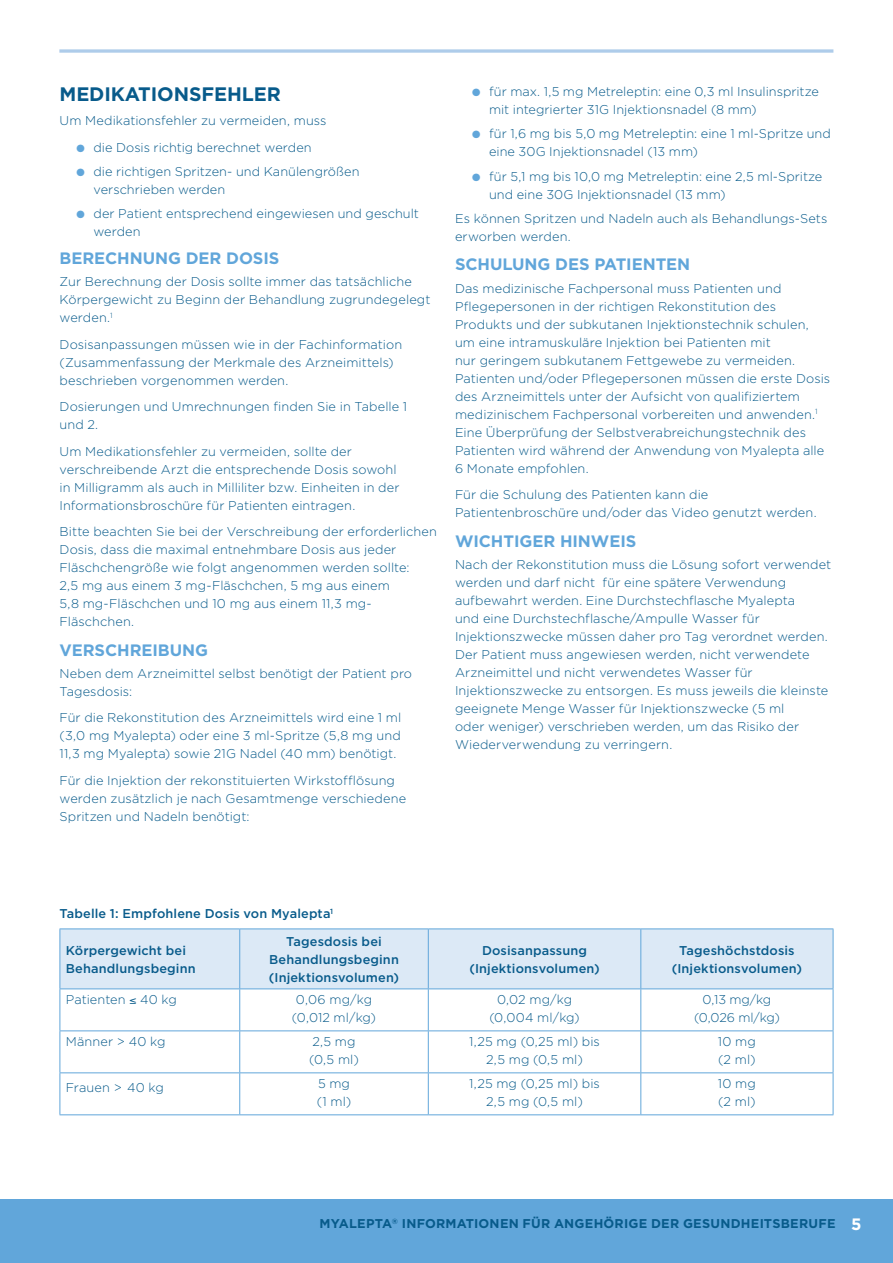
<style>
.page{position:relative;width:893px;height:1263px;background:#fff}
.page>*{position:absolute;margin:0;border:0;box-sizing:border-box;transform-origin:0 0}
.Subhead{font:700 19.5px "Gotham";letter-spacing:-.005em;color:#085b8b}
._2nd_subhead{font:700 16.5px "Gotham";letter-spacing:-.005em;color:#61a6da}
.Normal{font:300 12.75px/18px "Gotham";letter-spacing:.005em;color:#085b8b}
.Normal-2{font:500 12.75px/18px "Gotham";letter-spacing:.01em;color:#085b8b}
.t1{font:700 12.75px "Gotham";letter-spacing:.015em;color:#085b8b}
.s1{color:#61a6da}
.s2{font-size:16.5px;color:#fff}
</style>
<div class="page">
<div style="left:0;top:1199px;width:893px;height:64px;background:#61a6da"></div>
<svg style="left:59px;top:49px;width:774px;height:4px;background:#bbd4ed"></svg>
<div style="left:61px;top:929px;width:772px;height:59px;background:#dce9f6"></div>
<hr style="left:60px;top:929px;width:1px;height:59px;background:#61a6da">
<hr style="left:60px;top:928px;width:180px;height:1px;background:#61a6da">
<hr style="left:240px;top:928px;width:188px;height:1px;background:#61a6da">
<hr style="left:428px;top:928px;width:213px;height:1px;background:#61a6da">
<hr style="left:641px;top:928px;width:192px;height:1px;background:#61a6da">
<hr style="left:239px;top:929px;width:1px;height:59px;background:#61a6da">
<hr style="left:428px;top:929px;width:1px;height:59px;background:#61a6da">
<hr style="left:640px;top:929px;width:1px;height:59px;background:#61a6da">
<hr style="left:833px;top:929px;width:1px;height:59px;background:#61a6da">
<hr style="left:60px;top:989px;width:1px;height:41px;background:#61a6da">
<hr style="left:60px;top:1031px;width:1px;height:41px;background:#61a6da">
<hr style="left:60px;top:1073px;width:1px;height:41px;background:#61a6da">
<hr style="left:60px;top:988px;width:180px;height:1px;background:#61a6da">
<hr style="left:240px;top:988px;width:188px;height:1px;background:#61a6da">
<hr style="left:428px;top:988px;width:213px;height:1px;background:#61a6da">
<hr style="left:239px;top:989px;width:1px;height:41px;background:#61a6da">
<hr style="left:428px;top:989px;width:1px;height:41px;background:#61a6da">
<hr style="left:239px;top:1031px;width:1px;height:41px;background:#61a6da">
<hr style="left:428px;top:1031px;width:1px;height:41px;background:#61a6da">
<hr style="left:239px;top:1073px;width:1px;height:41px;background:#61a6da">
<hr style="left:428px;top:1073px;width:1px;height:41px;background:#61a6da">
<hr style="left:60px;top:1030px;width:180px;height:1px;background:#61a6da">
<hr style="left:240px;top:1030px;width:188px;height:1px;background:#61a6da">
<hr style="left:428px;top:1030px;width:213px;height:1px;background:#61a6da">
<hr style="left:60px;top:1072px;width:180px;height:1px;background:#61a6da">
<hr style="left:240px;top:1072px;width:188px;height:1px;background:#61a6da">
<hr style="left:428px;top:1072px;width:213px;height:1px;background:#61a6da">
<hr style="left:60px;top:1114px;width:180px;height:1px;background:#61a6da">
<hr style="left:240px;top:1114px;width:188px;height:1px;background:#61a6da">
<hr style="left:428px;top:1114px;width:213px;height:1px;background:#61a6da">
<hr style="left:640px;top:989px;width:1px;height:41px;background:#61a6da">
<hr style="left:640px;top:1031px;width:1px;height:41px;background:#61a6da">
<hr style="left:640px;top:1073px;width:1px;height:41px;background:#61a6da">
<hr style="left:641px;top:988px;width:192px;height:1px;background:#61a6da">
<hr style="left:833px;top:989px;width:1px;height:41px;background:#61a6da">
<hr style="left:833px;top:1031px;width:1px;height:41px;background:#61a6da">
<hr style="left:833px;top:1073px;width:1px;height:41px;background:#61a6da">
<hr style="left:641px;top:1030px;width:192px;height:1px;background:#61a6da">
<hr style="left:641px;top:1072px;width:192px;height:1px;background:#61a6da">
<hr style="left:641px;top:1114px;width:192px;height:1px;background:#61a6da">
<p class="Subhead" style="left:60px;top:83px;width:223px">MEDIKATIONSFEHLER</p>
<p class="Normal" style="left:60px;top:111px;width:269px">Um Medikationsfehler zu vermeiden, muss</p>
<p class="Normal" style="left:77px;top:138px;width:237px"><span class="s1">●</span> die Dosis richtig berechnet werden</p>
<p class="Normal" style="left:94px;top:162px;width:267px;text-indent:-17px"><span class="s1">●</span> die richtigen Spritzen- und Kanülengrößen verschrieben werden</p>
<p class="Normal" style="left:94px;top:205px;width:327px;text-indent:-17px"><span class="s1">●</span> der Patient entsprechend eingewiesen und geschult werden</p>
<p class="_2nd_subhead" style="left:60px;top:248px;width:221px">BERECHNUNG DER DOSIS</p>
<p class="Normal" style="left:60px;top:272px;width:372px">Zur Berechnung der Dosis sollte immer das tatsächliche<br>Körpergewicht zu Beginn der Behandlung zugrundegelegt werden.<sup>1</sup></p>
<p class="Normal" style="left:60px;top:335px;width:344px">Dosisanpassungen müssen wie in der Fachinformation (Zusammenfassung der Merkmale des Arzneimittels) beschrieben vorgenommen werden.</p>
<p class="Normal" style="left:60px;top:397px;width:349px">Dosierungen und Umrechnungen finden Sie in Tabelle 1 und 2.</p>
<p class="Normal" style="left:60px;top:442px;width:342px">Um Medikationsfehler zu vermeiden, sollte der verschreibende Arzt die entsprechende Dosis sowohl in Milligramm als auch in Milliliter bzw. Einheiten in der Informationsbroschüre für Patienten eintragen.</p>
<p class="Normal" style="left:60px;top:522px;width:379px">Bitte beachten Sie bei der Verschreibung der erforderlichen Dosis, dass die maximal entnehmbare Dosis aus jeder Fläschchengröße wie folgt angenommen werden sollte:<br>2,5 mg aus einem 3 mg-Fläschchen, 5 mg aus einem<br>5,8 mg-Fläschchen und 10 mg aus einem 11,3 mg-Fläschchen.</p>
<p class="_2nd_subhead" style="left:60px;top:640px;width:150px">VERSCHREIBUNG</p>
<p class="Normal" style="left:60px;top:664px;width:354px">Neben dem Arzneimittel selbst benötigt der Patient pro<br>Tagesdosis:</p>
<p class="Normal" style="left:60px;top:709px;width:343px;text-align:justify">Für die Rekonstitution des Arzneimittels wird eine 1 ml (3,0 mg Myalepta) oder eine 3 ml-Spritze (5,8 mg und 11,3 mg Myalepta) sowie 21G Nadel (40 mm) benötigt.</p>
<p class="Normal" style="left:60px;top:771px;width:348px">Für die Injektion der rekonstituierten Wirkstofflösung werden zusätzlich je nach Gesamtmenge verschiedene<br>Spritzen und Nadeln benötigt:</p>
<p class="Normal" style="left:489px;top:82px;width:331px;text-indent:-17px"><span class="s1">●</span> für max. 1,5 mg Metreleptin: eine 0,3 ml Insulinspritze mit integrierter 31G Injektionsnadel (8 mm)</p>
<p class="Normal" style="left:489px;top:124px;width:343px;text-indent:-17px"><span class="s1">●</span> für 1,6 mg bis 5,0 mg Metreleptin: eine 1 ml-Spritze und eine 30G Injektionsnadel (13 mm)</p>
<p class="Normal" style="left:489px;top:167px;width:335px;text-indent:-17px"><span class="s1">●</span> für 5,1 mg bis 10,0 mg Metreleptin: eine 2,5 ml-Spritze und eine 30G Injektionsnadel (13 mm)</p>
<p class="Normal" style="left:455px;top:209px;width:374px">Es können Spritzen und Nadeln auch als Behandlungs-Sets erworben werden.</p>
<p class="_2nd_subhead" style="left:455px;top:255px;width:237px">SCHULUNG DES PATIENTEN</p>
<p class="Normal" style="left:455px;top:279px;width:377px">Das medizinische Fachpersonal muss Patienten und Pflegepersonen in der richtigen Rekonstitution des Produkts und der subkutanen Injektionstechnik schulen, um eine intramuskuläre Injektion bei Patienten mit<br>nur geringem subkutanem Fettgewebe zu vermeiden.<br>Patienten und/oder Pflegepersonen müssen die erste Dosis des Arzneimittels unter der Aufsicht von qualifiziertem medizinischem Fachpersonal vorbereiten und anwenden.<sup>1<br></sup>Eine Überprüfung der Selbstverabreichungstechnik des Patienten wird während der Anwendung von Myalepta alle 6 Monate empfohlen.</p>
<p class="Normal" style="left:455px;top:485px;width:363px">Für die Schulung des Patienten kann die<br>Patientenbroschüre und/oder das Video genutzt werden.</p>
<p class="_2nd_subhead" style="left:455px;top:531px;width:183px">WICHTIGER HINWEIS</p>
<p class="Normal" style="left:455px;top:555px;width:378px">Nach der Rekonstitution muss die Lösung sofort verwendet werden und darf nicht für eine spätere Verwendung aufbewahrt werden. Eine Durchstechflasche Myalepta<br>und eine Durchstechflasche/Ampulle Wasser für Injektionszwecke müssen daher pro Tag verordnet werden.<br>Der Patient muss angewiesen werden, nicht verwendete Arzneimittel und nicht verwendetes Wasser für Injektionszwecke zu entsorgen. Es muss jeweils die kleinste geeignete Menge Wasser für Injektionszwecke (5 ml<br>oder weniger) verschrieben werden, um das Risiko der Wiederverwendung zu verringern.</p>
<p class="Normal-2" style="left:60px;top:904px;width:275px">Tabelle 1: Empfohlene Dosis von Myalepta<sup>1</sup></p>
<p class="Normal-2" style="left:66px;top:941px;width:131px">Körpergewicht bei<br>Behandlungsbeginn</p>
<p class="Normal-2" style="left:269px;top:932px;width:131px;text-align:center">Tagesdosis bei<br>Behandlungsbeginn</p>
<p class="Normal-2" style="left:269px;top:968px;width:132px">(Injektionsvolumen)</p>
<p class="Normal-2" style="left:482px;top:941px;width:107px">Dosisanpassung</p>
<p class="Normal-2" style="left:469px;top:959px;width:132px">(Injektionsvolumen)</p>
<p class="Normal-2" style="left:679px;top:941px;width:117px">Tageshöchstdosis</p>
<p class="Normal-2" style="left:672px;top:959px;width:132px">(Injektionsvolumen)</p>
<p class="Normal" style="left:66px;top:990px;width:112px">Patienten ≤ 40 kg</p>
<p class="Normal" style="left:296px;top:990px;width:78px">0,06 mg/kg</p>
<p class="Normal" style="left:292px;top:1008px;width:86px">(0,012 ml/kg)</p>
<p class="Normal" style="left:497px;top:990px;width:77px">0,02 mg/kg</p>
<p class="Normal" style="left:489px;top:1008px;width:92px">(0,004 ml/kg)</p>
<p class="Normal" style="left:703px;top:990px;width:70px">0,13 mg/kg</p>
<p class="Normal" style="left:694px;top:1008px;width:87px">(0,026 ml/kg)</p>
<p class="Normal" style="left:66px;top:1032px;width:101px">Männer &gt; 40 kg</p>
<p class="Normal" style="left:312px;top:1032px;width:45px">2,5 mg</p>
<p class="Normal" style="left:309px;top:1050px;width:51px">(0,5 ml)</p>
<p class="Normal" style="left:469px;top:1032px;width:132px">1,25 mg (0,25 ml) bis</p>
<p class="Normal" style="left:486px;top:1050px;width:98px">2,5 mg (0,5 ml)</p>
<p class="Normal" style="left:718px;top:1032px;width:39px">10 mg</p>
<p class="Normal" style="left:718px;top:1050px;width:39px">(2 ml)</p>
<p class="Normal" style="left:66px;top:1078px;width:100px">Frauen &gt; 40 kg</p>
<p class="Normal" style="left:318px;top:1074px;width:34px">5 mg</p>
<p class="Normal" style="left:317px;top:1092px;width:36px">(1 ml)</p>
<p class="Normal" style="left:469px;top:1074px;width:132px">1,25 mg (0,25 ml) bis</p>
<p class="Normal" style="left:486px;top:1092px;width:98px">2,5 mg (0,5 ml)</p>
<p class="Normal" style="left:718px;top:1074px;width:39px">10 mg</p>
<p class="Normal" style="left:718px;top:1092px;width:39px">(2 ml)</p>
<p class="t1" style="left:319px;top:1216px;width:543px">MYALEPTA<sup>®</sup> INFORMATIONEN FÜR ANGEHÖRIGE DER GESUNDHEITSBERUFE <span class="s2">5</span></p>
</div>
